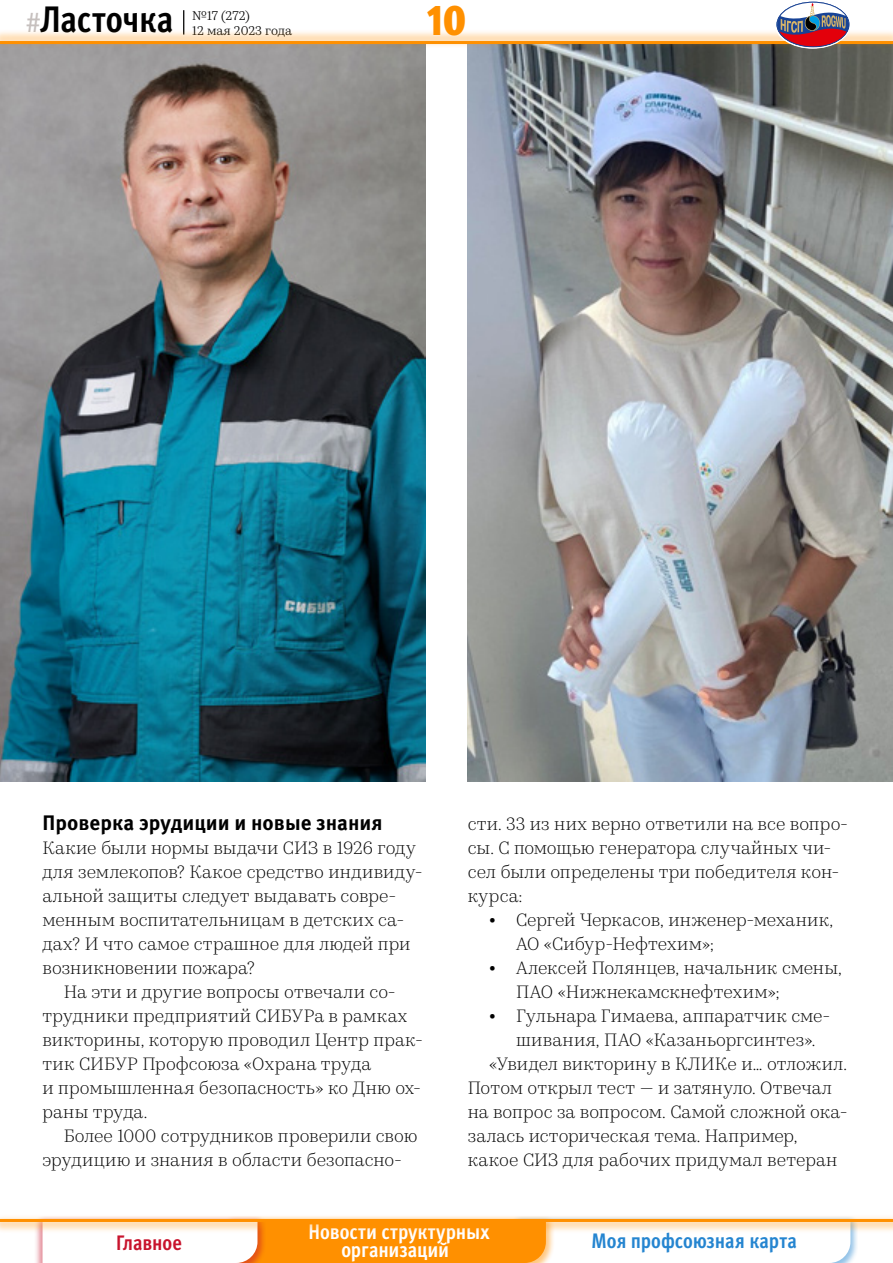
<style>
.page{position:relative;width:893px;height:1263px;background:#fff}
.page>*{position:absolute;margin:0;border:0;box-sizing:border-box;transform-origin:0 0}
.t1{font:900 condensed 43.5px "Meta Pro";color:#ff9000}
.t2{font:700 condensed 36.9px "Meta Pro";letter-spacing:-.005em;color:#000}
.t3{font:700 condensed 21px/18px "Meta Pro";color:#fff;text-align:center}
.t4{font:700 21px "Meta Pro";color:#000}
.t5{font:700 condensed 21px "Meta Pro";letter-spacing:-.005em;color:#2585d0}
.t6{font:700 condensed 21px "Meta Pro";letter-spacing:-.005em;color:#c8142d}
.t7{font:300 18px/24px "Kazimir Text";letter-spacing:.005em;color:#000}
.t8{font:12.75px/15px "Kazimir Text";color:#000}
.s1{font-weight:400;font-stretch:normal;font-size:27px;color:#c6c0be}
.s2{font-weight:900}
</style>
<div class="page">
<img style="left:0;top:49px;width:425px;height:733px">
<img style="left:468px;top:49px;width:425px;height:733px">
<svg style="left:183px;top:10px;width:1px;height:20px"></svg>
<div style="left:35px;top:1216px;width:231px;height:47px;background:#c8142d;opacity:.5"></div>
<svg style="left:43px;top:1234px;width:807px;height:29px"></svg>
<div style="left:0;top:30px;width:893px;height:19px;background:#ff9000;opacity:.3"></div>
<hr style="left:0;top:41px;width:893px;height:3px;background:#ff9000">
<div style="left:0;top:1214px;width:893px;height:20px;background:#ff9000;opacity:.3"></div>
<hr style="left:0;top:1219px;width:893px;height:3px;background:#ff9000">
<svg style="left:775px;top:2px;width:75px;height:46px"></svg>
<div style="left:775px;top:0;width:75px;height:48px;border:1px solid #fff;border-radius:50%"></div>
<h2 class="t2" style="left:26px;top:-9px;width:149px"><span class="s1">#</span>Ласточка</h2>
<p class="t8" style="left:192px;top:7px;width:101px">№17 (272)<br>12 мая 2023 года</p>
<h1 class="t1" style="left:427px;top:-14px;width:41px">10</h1>
<p class="t4" style="left:43px;top:806px;width:341px">Проверка эрудиции и новые знания</p>
<p class="t7" style="left:43px;top:834px;width:382px">Какие были нормы выдачи СИЗ в 1926 году для землекопов? Какое средство индивиду&shy;альной защиты следует выдавать совре&shy;менным воспитательницам в детских са&shy;дах? И что самое страшное для людей при возникновении пожара?</p>
<p class="t7" style="left:43px;top:979px;width:382px;text-indent:21px">На эти и другие вопросы отвечали со&shy;трудники предприятий СИБУРа в рамках викторины, которую проводил Центр прак&shy;тик СИБУР Профсоюза «Охрана труда<br>и промышленная безопасность» ко Дню ох&shy;раны труда.</p>
<p class="t7" style="left:43px;top:1123px;width:376px;text-indent:21px">Более 1000 сотрудников проверили свою эрудицию и знания в области безопасно-</p>
<p class="t7" style="left:468px;top:810px;width:382px">сти. 33 из них верно ответили на все вопро&shy;сы. С помощью генератора случайных чи&shy;сел были определены три победителя кон&shy;курса:</p>
<p class="t7" style="left:516px;top:907px;width:319px;text-indent:-27px"><span class="s2">•</span> Сергей Черкасов, инженер-механик,<br>АО «Сибур-Нефтехим»;</p>
<p class="t7" style="left:516px;top:955px;width:327px;text-indent:-27px"><span class="s2">•</span> Алексей Полянцев, начальник смены,<br>ПАО «Нижнекамскнефтехим»;</p>
<p class="t7" style="left:489px;top:1003px;width:343px"><span class="s2">•</span> Гульнара Гимаева, аппаратчик сме-</p>
<p class="t7" style="left:516px;top:1027px;width:301px">шивания, ПАО «Казаньоргсинтез».</p>
<p class="t7" style="left:489px;top:1051px;width:359px">«Увидел викторину в КЛИКе и… отложил.</p>
<p class="t7" style="left:468px;top:1075px;width:366px">Потом открыл тест — и затянуло. Отвечал</p>
<p class="t7" style="left:468px;top:1099px;width:381px">на вопрос за вопросом. Самой сложной ока-</p>
<p class="t7" style="left:468px;top:1123px;width:331px">залась историческая тема. Например,</p>
<p class="t7" style="left:468px;top:1147px;width:371px">какое СИЗ для рабочих придумал ветеран</p>
<p class="t6" style="left:116px;top:1226px;width:67px">Главное</p>
<p class="t3" style="left:309px;top:1222px;width:182px">Новости структурных организаций</p>
<p class="t5" style="left:592px;top:1225px;width:207px">Моя профсоюзная карта</p>
</div>
